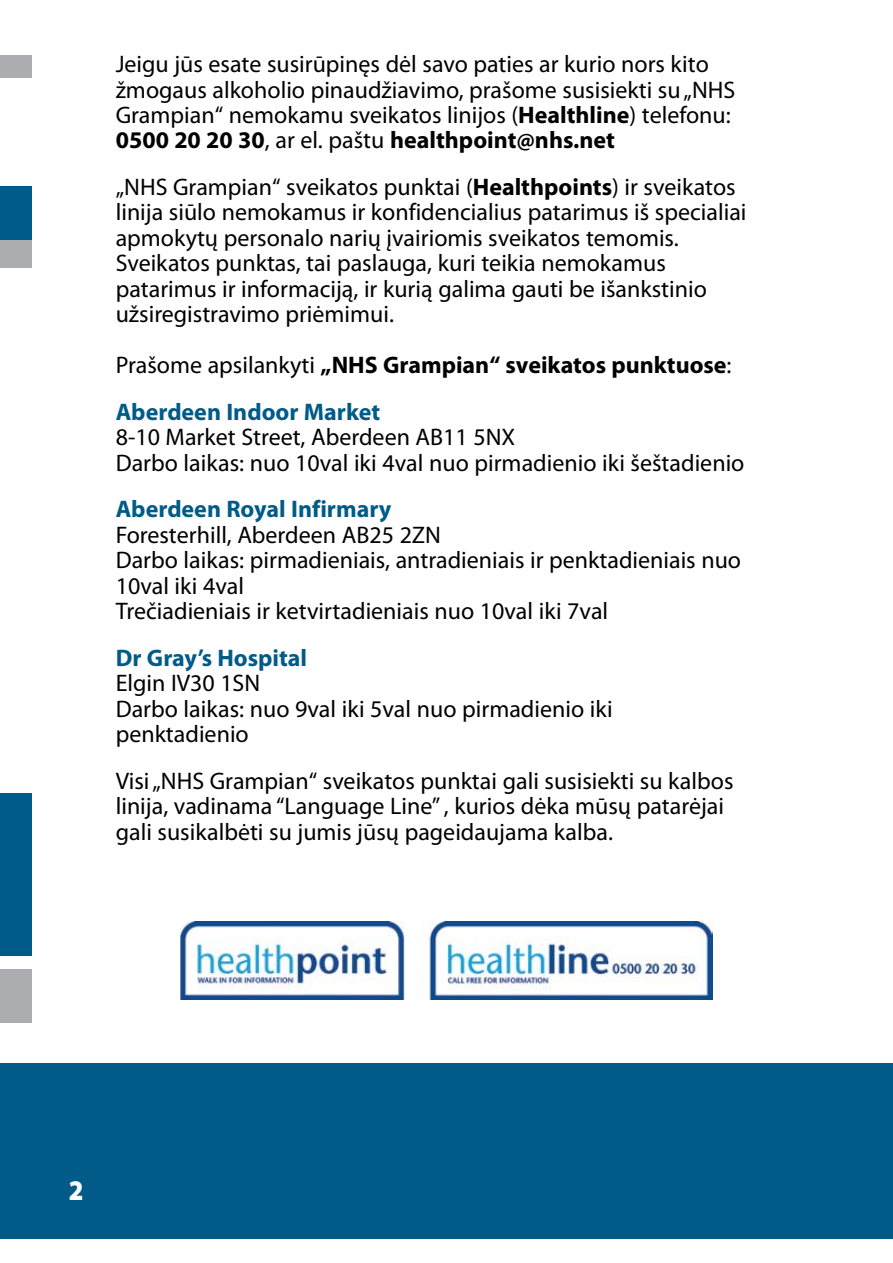
<style>
.page{position:relative;width:893px;height:1263px;background:#fff}
.page>*{position:absolute;margin:0;border:0;box-sizing:border-box;transform-origin:0 0}
.t1{font:900 28.5px "Myriad Pro";color:#fff;scale:.9 1}
.t2{font:24px/25.5px "Myriad Pro";color:#000}
.t3{font:700 24px/46.5px "Myriad Pro";color:#000}
.t4{font:700 24px "Myriad Pro";color:#005b88}
.s1{font-weight:700}
.s2{font-weight:400}
.s3{color:#005b88}
</style>
<div class="page">
<div style="left:0;top:24px;width:32px;height:54px;background:#abadb0"></div>
<div style="left:0;top:186px;width:32px;height:54px;background:#005b88"></div>
<div style="left:0;top:969px;width:32px;height:54px;background:#abadb0"></div>
<div style="left:0;top:240px;width:32px;height:56px;background:#abadb0"></div>
<div style="left:0;top:793px;width:32px;height:162px;background:#005b88"></div>
<div style="left:0;top:1063px;width:893px;height:176px;background:#005b88"></div>
<div style="left:0;top:268px;width:893px;height:40px;background:#fff"></div>
<div style="left:0;top:0;width:893px;height:54px;background:#fff"></div>
<img style="left:180px;top:921px;width:533px;height:79px">
<p class="t2" style="left:116px;top:51px;width:621px">Jeigu jūs esate susirūpinęs dėl savo paties ar kurio nors kito žmogaus alkoholio pinaudžiavimo, prašome susisiekti su „NHS Grampian“ nemokamu sveikatos linijos (<span class="s1">Healthline</span>) telefonu:<br><span class="s1">0500 20 20 30</span>, ar el. paštu <span class="s1">healthpoint@nhs.net</span></p>
<p class="t2" style="left:116px;top:174px;width:632px">„NHS Grampian“ sveikatos punktai (<span class="s1">Healthpoints</span>) ir sveikatos linija siūlo nemokamus ir konfidencialius patarimus iš specialiai apmokytų personalo narių įvairiomis sveikatos temomis.<br>Sveikatos punktas, tai paslauga, kuri teikia nemokamus patarimus ir informaciją, ir kurią galima gauti be išankstinio užsiregistravimo priėmimui.</p>
<p class="t3" style="left:116px;top:341px;width:617px"><span class="s2">Prašome apsilankyti</span> „NHS Grampian“ sveikatos punktuose<span class="s2">:<br></span><span class="s3">Aberdeen Indoor Market</span></p>
<p class="t2" style="left:116px;top:424px;width:630px">8-10 Market Street, Aberdeen AB11 5NX<br>Darbo laikas: nuo 10val iki 4val nuo pirmadienio iki šeštadienio</p>
<p class="t4" style="left:116px;top:494px;width:277px">Aberdeen Royal Infirmary</p>
<p class="t2" style="left:116px;top:522px;width:627px">Foresterhill, Aberdeen AB25 2ZN<br>Darbo laikas: pirmadieniais, antradieniais ir penktadieniais nuo 10val iki 4val<br>Trečiadieniais ir ketvirtadieniais nuo 10val iki 7val</p>
<p class="t4" style="left:116px;top:642px;width:193px">Dr Gray’s Hospital</p>
<p class="t2" style="left:116px;top:670px;width:498px">Elgin IV30 1SN<br>Darbo laikas: nuo 9val iki 5val nuo pirmadienio iki penktadienio</p>
<p class="t2" style="left:116px;top:768px;width:619px">Visi „NHS Grampian“ sveikatos punktai gali susisiekti su kalbos linija, vadinama “Language Line” , kurios dėka mūsų patarėjai gali susikalbėti su jumis jūsų pageidaujama kalba.</p>
<p class="t1" style="left:69px;top:1174px;width:18px">2</p>
</div>
